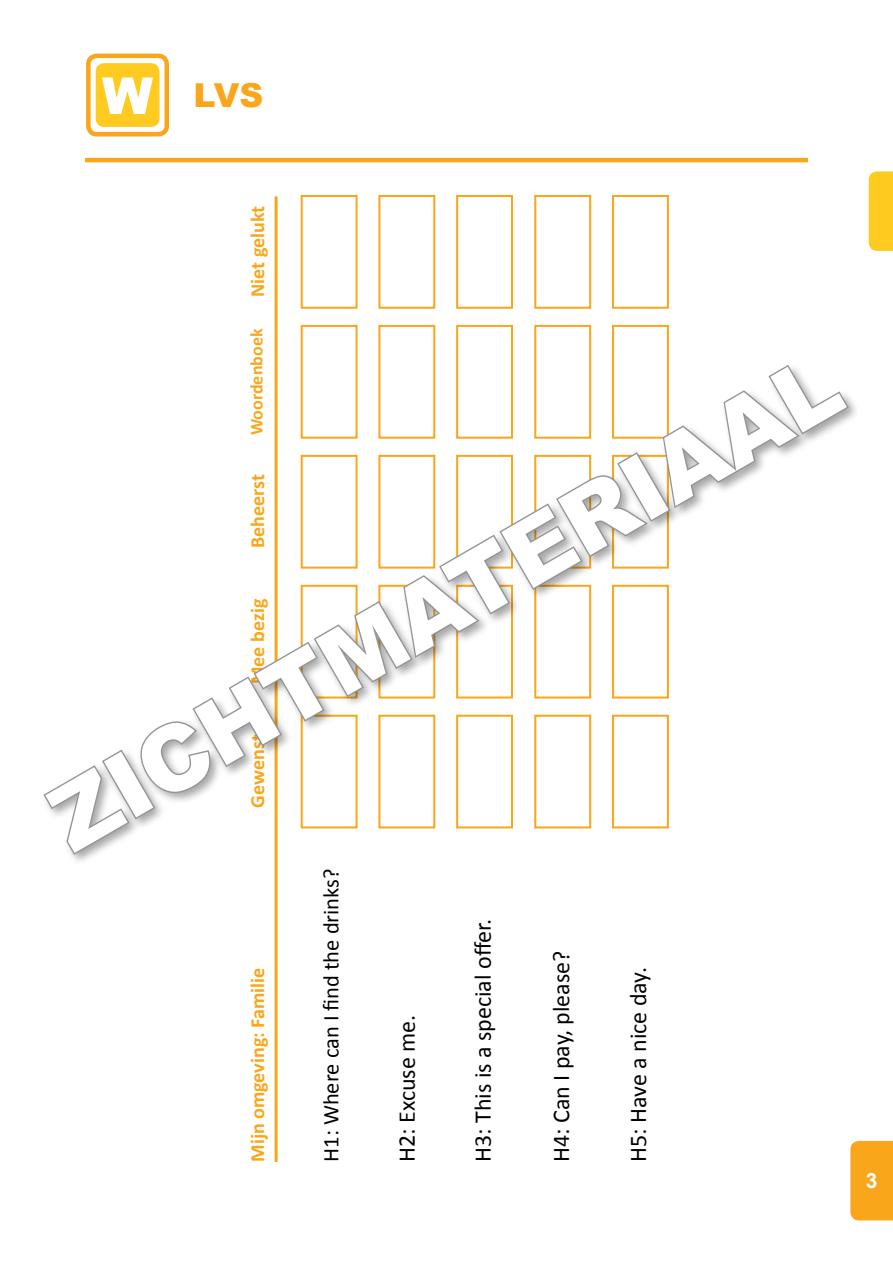
<style>
.page{position:relative;width:893px;height:1263px;background:#fff}
.page>*{position:absolute;margin:0;border:0;box-sizing:border-box;transform-origin:0 0}
.t1{font:900 90.15px "Arial";color:#fff}
.t2{font:900 33px "Arial";color:#faa61a}
.t3{font:24px "Calibri";color:#000}
.t4{font:22.5px "Calibri";color:#000}
.t5{font:700 21px "Arial";color:#fff}
.t6{font:700 20.1px "Calibri";color:#faa61a}
.t7{font:700 18px "Calibri";color:#faa61a}
.s1{font-size:51px;color:#fff}
</style>
<div class="page">
<div style="left:850px;top:1167px;width:43px;height:53px;background:#faa61a"></div>
<div style="left:869px;top:171px;width:24px;height:80px;background:#ffcb20"></div>
<div style="left:301px;top:325px;width:57px;height:114px;border:2px solid #faa61a"></div>
<div style="left:301px;top:195px;width:57px;height:114px;border:2px solid #faa61a"></div>
<div style="left:456px;top:325px;width:57px;height:114px;border:2px solid #faa61a"></div>
<div style="left:534px;top:325px;width:57px;height:114px;border:2px solid #faa61a"></div>
<div style="left:456px;top:195px;width:57px;height:114px;border:2px solid #faa61a"></div>
<div style="left:534px;top:195px;width:57px;height:114px;border:2px solid #faa61a"></div>
<div style="left:378px;top:325px;width:57px;height:114px;border:2px solid #faa61a"></div>
<div style="left:378px;top:195px;width:57px;height:114px;border:2px solid #faa61a"></div>
<div style="left:612px;top:325px;width:57px;height:114px;border:2px solid #faa61a"></div>
<div style="left:612px;top:195px;width:57px;height:114px;border:2px solid #faa61a"></div>
<hr style="left:275px;top:196px;width:3px;height:966px;background:#faa61a">
<div style="left:86px;top:54px;width:83px;height:82px;border:4px solid #faa61a;border-radius:9px"></div>
<div style="left:96px;top:63px;width:63px;height:64px;background:#ffcb20;border-radius:9px"></div>
<hr style="left:85px;top:158px;width:723px;height:4px;background:#faa61a">
<div style="left:40px;top:361px;width:853px;height:806px;background:#fff"></div>
<svg style="left:43px;top:363px;width:808px;height:494px"></svg>
<h2 class="t2" style="left:102px;top:71px;width:160px"><span class="s1">W</span> LVS</h2>
<p class="t6" style="left:245px;top:297px;width:93px;rotate:-90deg">Niet gelukt</p>
<p class="t7" style="left:245px;top:435px;width:108px;rotate:-90deg">Woordenboek</p>
<h1 class="t1" style="left:24px;top:769px;width:897px;rotate:-30deg">Zichtmateriaal</h1>
<p class="t6" style="left:245px;top:548px;width:75px;rotate:-90deg">Beheerst</p>
<p class="t6" style="left:245px;top:684px;width:87px;rotate:-90deg">Mee bezig</p>
<p class="t6" style="left:245px;top:808px;width:75px;rotate:-90deg">Gewenst</p>
<p class="t6" style="left:245px;top:1162px;width:195px;rotate:-90deg">Mijn omgeving: Familie</p>
<p class="t4" style="left:317px;top:1162px;width:295px;rotate:-90deg">H1: Where can I find the drinks?</p>
<p class="t3" style="left:392px;top:1162px;width:149px;rotate:-90deg">H2: Excuse me.</p>
<p class="t3" style="left:468px;top:1162px;width:244px;rotate:-90deg">H3: This is a special offer.</p>
<p class="t3" style="left:546px;top:1162px;width:212px;rotate:-90deg">H4: Can I pay, please?</p>
<p class="t3" style="left:623px;top:1162px;width:196px;rotate:-90deg">H5: Have a nice day.</p>
<p class="t5" style="left:866px;top:1167px;width:13px">3</p>
</div>
